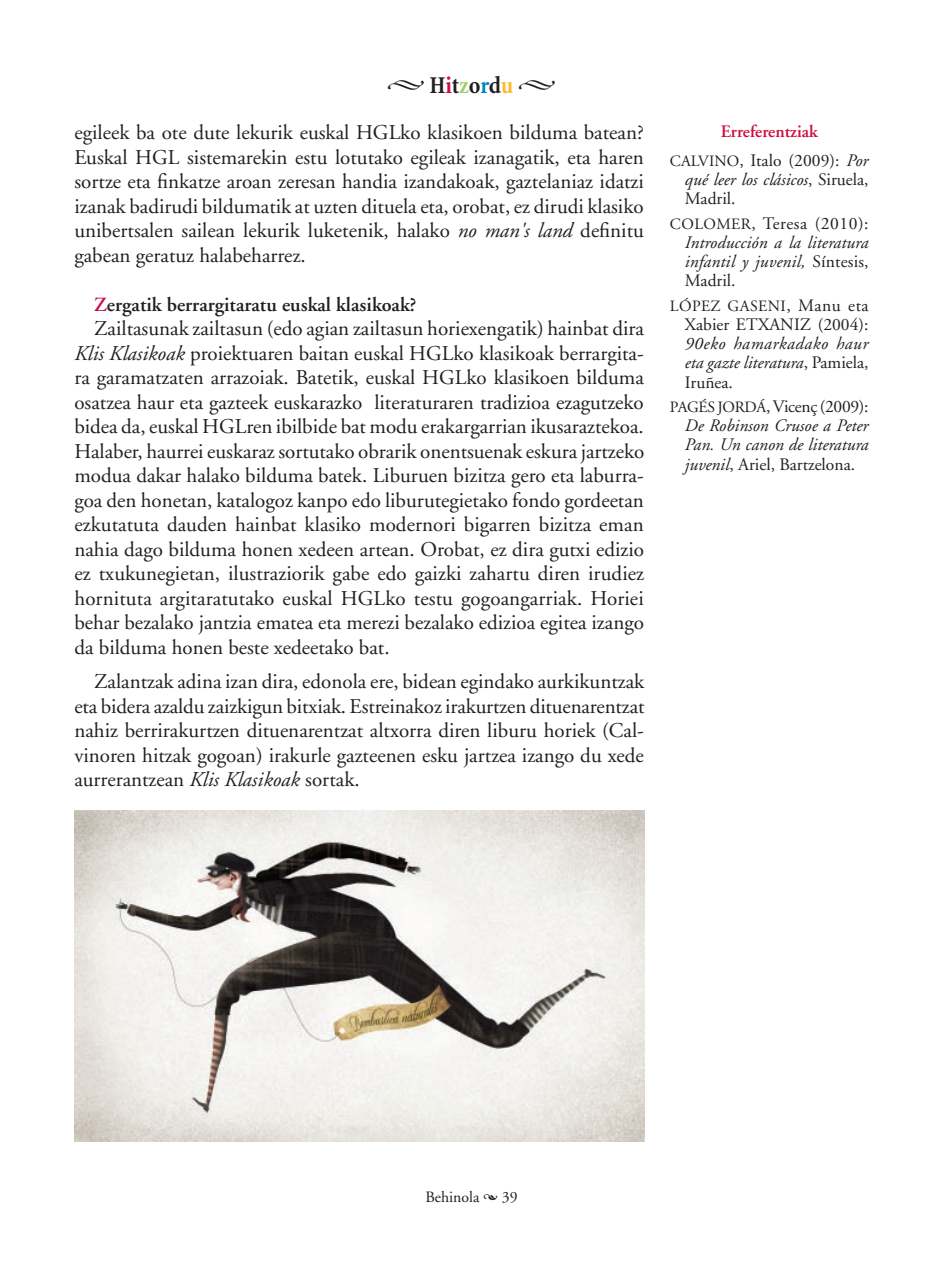
<style>
.page{position:relative;width:943px;height:1265px;background:#fff}
.page>*{position:absolute;margin:0;border:0;box-sizing:border-box;transform-origin:0 0}
.t1{font:700 condensed 24.5px "Minion";letter-spacing:-.01em;color:#231f20}
.t2{font:21px/24.5px "Adobe Garamond";color:#231f20;text-align:justify}
.t3{font:600 20.12px "Adobe Garamond";color:#231f20}
.t4{font:italic 17.5px/19.2px "Adobe Garamond";color:#231f20;text-align:justify}
.t5{font:600 17.5px/29.2px "Adobe Garamond";color:#cf0d41;text-align:center}
.t6{font:17.5px "Adobe Garamond";color:#231f20}
.t7{font:15.75px "Adobe Garamond";letter-spacing:.015em;color:#231f20}
.s1{color:#cf0d41}
.s2{color:#9dce66}
.s3{color:#0084c8}
.s4{color:#fdbb28}
.s5{font-style:italic}
.s6{font-weight:400;font-size:15.75px;color:#231f20}
.s7{font-weight:400;color:#231f20}
.s8{font-weight:400;font-style:italic;color:#231f20}
.s9{font-style:normal}
.s10{font-style:normal;font-size:15.75px}
.s11{font-size:17.5px}
</style>
<div class="page">
<img style="left:74px;top:810px;width:570px;height:331px">
<p class="t1" style="left:429px;top:72px;width:85px">H<span class="s1">i</span>t<span class="s2">z</span>o<span class="s3">r</span>d<span class="s4">u</span></p>
<p class="t2" style="left:74px;top:121px;width:571px">egileek ba ote dute lekurik euskal HGLko klasikoen bilduma batean?<br>Euskal HGL sistemarekin estu lotutako egileak izanagatik, eta haren sortze eta finkatze aroan zeresan handia izandakoak, gaztelaniaz idatzi izanak badirudi bildumatik at uzten dituela eta, orobat, ez dirudi klasiko unibertsalen sailean lekurik luketenik, halako <span class="s5">no man's land</span> definitu gabean geratuz halabeharrez.</p>
<p class="t3" style="left:94px;top:293px;width:324px"><span class="s1">Z</span>ergatik berrargitaratu euskal klasikoak?</p>
<p class="t2" style="left:74px;top:317px;width:571px;text-indent:20px">Zailtasunak zailtasun (edo agian zailtasun horiexengatik) hainbat dira <span class="s5">Klis Klasikoak</span> proiektuaren baitan euskal HGLko klasikoak berrargita&shy;ra garamatzaten arrazoiak. Batetik, euskal HGLko klasikoen bilduma osatzea haur eta gazteek euskarazko literaturaren tradizioa ezagutzeko bidea da, euskal HGLren ibilbide bat modu erakargarrian ikusaraztekoa.<br>Halaber, haurrei euskaraz sortutako obrarik onentsuenak eskura jartzeko modua dakar halako bilduma batek. Liburuen bizitza gero eta laburra&shy;goa den honetan, katalogoz kanpo edo liburutegietako fondo gordeetan ezkutatuta dauden hainbat klasiko modernori bigarren bizitza eman nahia dago bilduma honen xedeen artean. Orobat, ez dira gutxi edizio ez txukunegietan, ilustraziorik gabe edo gaizki zahartu diren irudiez hornituta argitaratutako euskal HGLko testu gogoangarriak. Horiei behar bezalako jantzia ematea eta merezi bezalako edizioa egitea izango da bilduma honen beste xedeetako bat.</p>
<p class="t2" style="left:74px;top:670px;width:571px;text-indent:20px">Zalantzak adina izan dira, edonola ere, bidean egindako aurkikuntzak eta bidera azaldu zaizkigun bitxiak. Estreinakoz irakurtzen dituenarentzat nahiz berrirakurtzen dituenarentzat altxorra diren liburu horiek (Cal&shy;vinoren hitzak gogoan) irakurle gazteenen esku jartzea izango du xede aurrerantzean <span class="s5">Klis Klasikoak</span> sortak.</p>
<p class="t5" style="left:670px;top:117px;width:200px">Erreferentziak<br><span class="s6">CALVINO</span><span class="s7">, Italo (2009):</span> <span class="s8">Por</span></p>
<p class="t4" style="left:685px;top:171px;width:185px">qué leer los clásicos<span class="s9">, Siruela,<br>Madril.</span></p>
<p class="t4" style="left:685px;top:214px;width:185px;text-indent:-15px"><span class="s10">COLOMER</span><span class="s9">, Teresa (2010):<br></span>Introducción a la literatura infantil y juvenil, <span class="s9">Síntesis, Madril.</span></p>
<p class="t7" style="left:670px;top:297px;width:200px">LÓPEZ GASENI<span class="s11">, Manu eta</span></p>
<p class="t6" style="left:685px;top:315px;width:185px">Xabier ETXANIZ (2004):</p>
<p class="t4" style="left:685px;top:335px;width:185px">90eko hamarkadako haur eta gazte literatura<span class="s9">, Pamiela, Iruñea.</span></p>
<p class="t4" style="left:685px;top:397px;width:185px;text-indent:-15px"><span class="s10">PAGÉS JORDÁ</span><span class="s9">, Vicenç (2009):<br></span>De Robinson Crusoe a Peter Pan. Un canon de literatura juvenil<span class="s9">, Ariel, Bartzelona.</span></p>
<p class="t7" style="left:425px;top:1189px;width:56px">Behinola</p>
<p class="t7" style="left:502px;top:1189px;width:17px">39</p>
</div>
